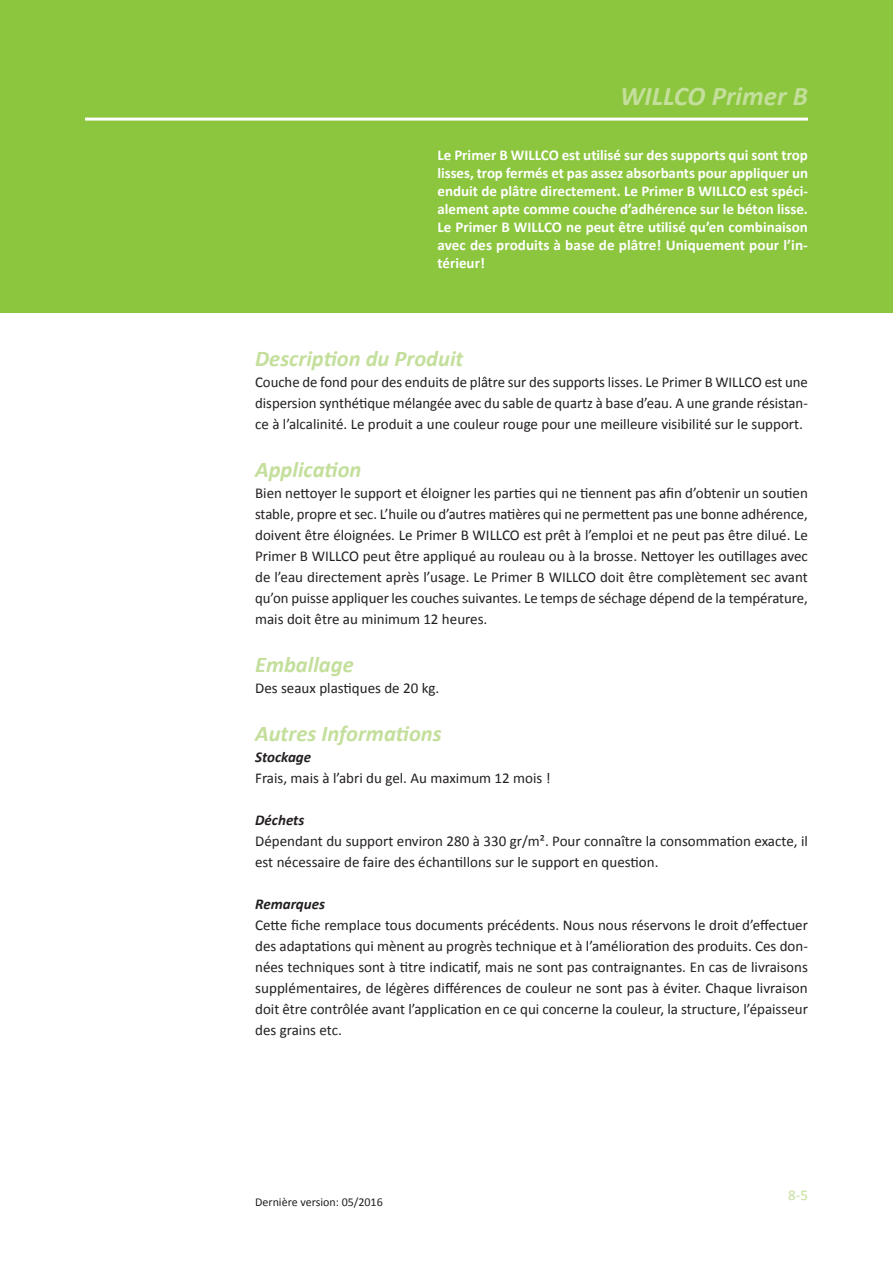
<style>
.page{position:relative;width:893px;height:1263px;background:#fff}
.page>*{position:absolute;margin:0;border:0;box-sizing:border-box;transform-origin:0 0}
.t1{font:italic 700 27px "Calibri";color:#c4df9b}
.t2{font:italic 700 22.5px "Calibri";color:#c4df9b}
.t3{font:15px/21px "Calibri";color:#231f20;text-align:justify}
.t4{font:700 15px/18px "Calibri";color:#fff;text-align:justify}
.t5{font:italic 700 15px "Calibri";color:#231f20}
.t6{font:15px "Calibri";color:#c4df9b}
.t7{font:12px "Calibri";color:#231f20}
</style>
<div class="page">
<div style="left:0;top:0;width:893px;height:312px;background:#8bc63e"></div>
<hr style="left:85px;top:118px;width:723px;height:3px;background:#fff">
<h1 class="t1" style="left:620px;top:79px;width:189px">WILLCO Primer B</h1>
<p class="t4" style="left:437px;top:146px;width:372px">Le Primer B WILLCO est utilisé sur des supports qui sont trop lisses, trop fermés et pas assez absorbants pour appliquer un enduit de plâtre directement. Le Primer B WILLCO est spéci&shy;alement apte comme couche d’adhérence sur le béton lisse.<br>Le Primer B WILLCO ne peut être utilisé qu’en combinaison avec des produits à base de plâtre! Uniquement pour l’in&shy;térieur!</p>
<h2 class="t2" style="left:255px;top:344px;width:210px">Description du Produit</h2>
<p class="t3" style="left:255px;top:372px;width:554px">Couche de fond pour des enduits de plâtre sur des supports lisses. Le Primer B WILLCO est une dispersion synthétique mélangée avec du sable de quartz à base d’eau. A une grande résistan&shy;ce à l’alcalinité. Le produit a une couleur rouge pour une meilleure visibilité sur le support.</p>
<h2 class="t2" style="left:255px;top:455px;width:108px">Application</h2>
<p class="t3" style="left:255px;top:483px;width:554px">Bien nettoyer le support et éloigner les parties qui ne tiennent pas afin d’obtenir un soutien stable, propre et sec. L’huile ou d’autres matières qui ne permettent pas une bonne adhérence, doivent être éloignées. Le Primer B WILLCO est prêt à l’emploi et ne peut pas être dilué. Le Primer B WILLCO peut être appliqué au rouleau ou à la brosse. Nettoyer les outillages avec de l’eau directement après l’usage. Le Primer B WILLCO doit être complètement sec avant qu’on puisse appliquer les couches suivantes. Le temps de séchage dépend de la température, mais doit être au minimum 12 heures.</p>
<h2 class="t2" style="left:255px;top:650px;width:100px">Emballage</h2>
<p class="t3" style="left:255px;top:678px;width:186px">Des seaux plastiques de 20 kg.</p>
<h2 class="t2" style="left:255px;top:719px;width:188px">Autres Informations</h2>
<p class="t5" style="left:255px;top:748px;width:58px">Stockage</p>
<p class="t3" style="left:255px;top:768px;width:297px">Frais, mais à l’abri du gel. Au maximum 12 mois !</p>
<p class="t5" style="left:255px;top:811px;width:51px">Déchets</p>
<p class="t3" style="left:255px;top:831px;width:554px">Dépendant du support environ 280 à 330 gr/m². Pour connaître la consommation exacte, il est nécessaire de faire des échantillons sur le support en question.</p>
<p class="t5" style="left:255px;top:895px;width:71px">Remarques</p>
<p class="t3" style="left:255px;top:915px;width:554px">Cette fiche remplace tous documents précédents. Nous nous réservons le droit d’effectuer des adaptations qui mènent au progrès technique et à l’amélioration des produits. Ces don&shy;nées techniques sont à titre indicatif, mais ne sont pas contraignantes. En cas de livraisons supplémentaires, de légères différences de couleur ne sont pas à éviter. Chaque livraison doit être contrôlée avant l’application en ce qui concerne la couleur, la structure, l’épaisseur des grains etc.</p>
<p class="t7" style="left:255px;top:1195px;width:129px">Dernière version: 05/2016</p>
<p class="t6" style="left:788px;top:1185px;width:21px">8-5</p>
</div>
